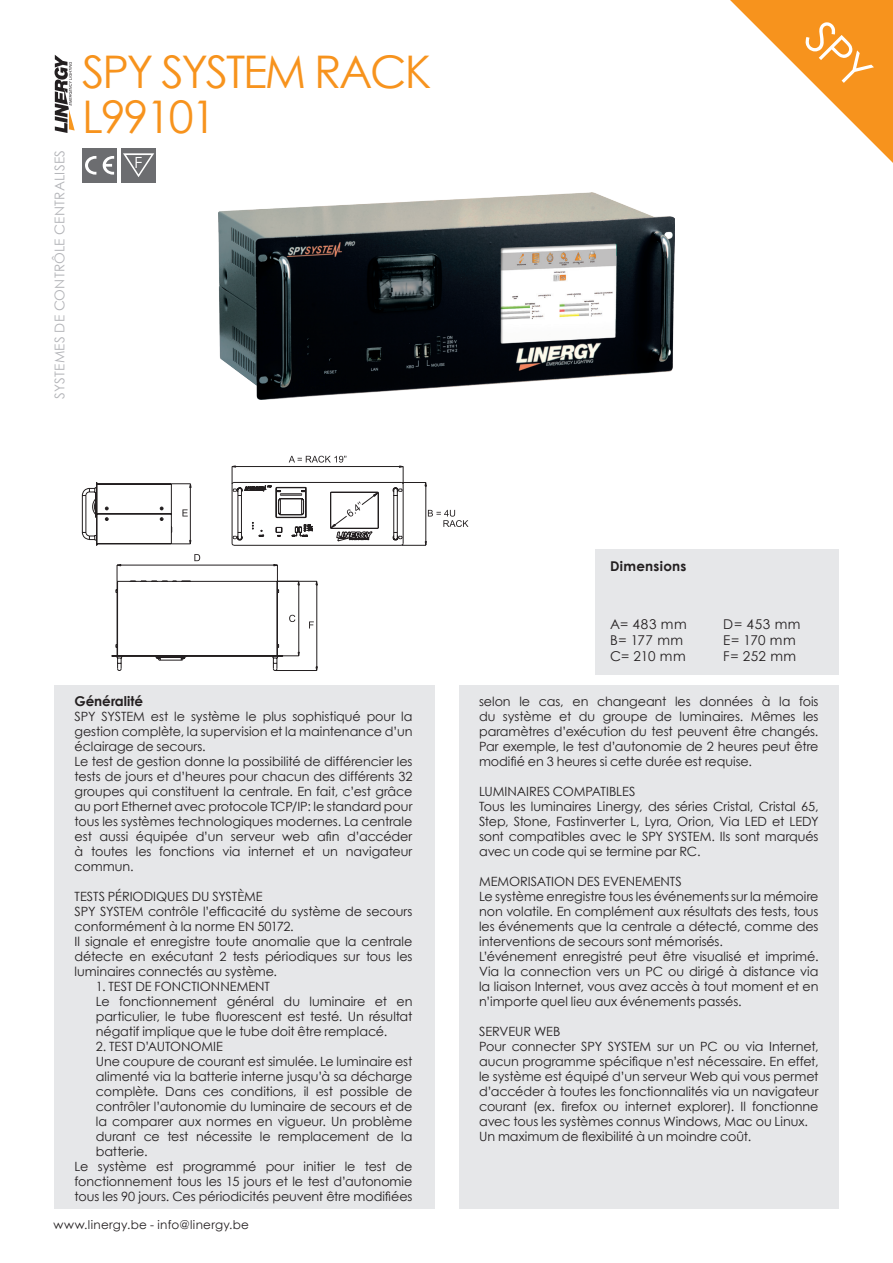
<style>
.page{position:relative;width:893px;height:1263px;background:#fff}
.page>*{position:absolute;margin:0;border:0;box-sizing:border-box;transform-origin:0 0}
.nome_lampada{font:45px "Century Gothic";letter-spacing:-.05em;color:#f7931d}
.gen_hel_light10_13{font:13.5px/16.2px "Century Gothic";letter-spacing:.04em;color:#231f20}
.gen_hel_light10_13-2{font:13.5px "Century Gothic";letter-spacing:.02em;color:#b2b3b7}
.gen_hel_light10_13-3{font:700 13.5px "Century Gothic";letter-spacing:-.01em;color:#231f20}
.gen_hel_light10_13-4{font:700 13.5px "Century Gothic";letter-spacing:.01em;color:#231f20}
.gen_hel_light10_13-5{font:12.75px/15px "Century Gothic";letter-spacing:-.005em;color:#231f20;text-align:justify}
.t1{font:12px "Century Gothic";letter-spacing:.025em;color:#231f20}
</style>
<div class="page">
<svg style="left:55px;top:55px;width:20px;height:78px"></svg>
<div style="left:54px;top:685px;width:380px;height:524px;background:#e6e7e9"></div>
<div style="left:459px;top:685px;width:380px;height:524px;background:#e6e7e9"></div>
<div style="left:82px;top:148px;width:35px;height:35px;background:#6c6d70"></div>
<div style="left:121px;top:148px;width:35px;height:35px;background:#6c6d70"></div>
<svg style="left:123px;top:153px;width:31px;height:24px"></svg>
<svg style="left:85px;top:156px;width:29px;height:19px"></svg>
<div style="left:595px;top:549px;width:244px;height:126px;background:#e6e7e9"></div>
<img style="left:219px;top:193px;width:455px;height:207px">
<svg style="left:82px;top:487px;width:13px;height:54px"></svg>
<svg style="left:95px;top:482px;width:22px;height:176px"></svg>
<svg style="left:117px;top:456px;width:351px;height:215px"></svg>
<svg style="left:730px;top:0;width:163px;height:163px"></svg>
<p class="gen_hel_light10_13-2" style="left:51px;top:399px;width:250px;rotate:-90deg">SYSTEMES DE CONTRÔLE CENTRALISES</p>
<p class="nome_lampada" style="left:82px;top:45px;width:351px">SPY SYSTEM RACK</p>
<p class="nome_lampada" style="left:82px;top:90px;width:136px">L99101</p>
<p class="gen_hel_light10_13-3" style="left:75px;top:693px;width:70px">Généralité</p>
<p class="gen_hel_light10_13-5" style="left:75px;top:709px;width:339px">SPY SYSTEM est le système le plus sophistiqué pour la gestion complète, la supervision et la maintenance d’un éclairage de secours.</p>
<p class="gen_hel_light10_13-5" style="left:75px;top:754px;width:339px">Le test de gestion donne la possibilité de différencier les tests de jours et d’heures pour chacun des différents 32 groupes qui constituent la centrale. En fait, c’est grâce au port Ethernet avec protocole TCP/IP: le standard pour tous les systèmes technologiques modernes. La centrale est aussi équipée d’un serveur web afin d’accéder à toutes les fonctions via internet et un navigateur commun.</p>
<p class="gen_hel_light10_13-5" style="left:75px;top:889px;width:190px">TESTS PÉRIODIQUES DU SYSTÈME</p>
<p class="gen_hel_light10_13-5" style="left:75px;top:904px;width:339px">SPY SYSTEM contrôle l’efficacité du système de secours conformément à la norme EN 50172.</p>
<p class="gen_hel_light10_13-5" style="left:75px;top:934px;width:339px">Il signale et enregistre toute anomalie que la centrale détecte en exécutant 2 tests périodiques sur tous les luminaires connectés au système.</p>
<p class="gen_hel_light10_13-5" style="left:96px;top:979px;width:176px">1. TEST DE FONCTIONNEMENT</p>
<p class="gen_hel_light10_13-5" style="left:96px;top:994px;width:318px">Le fonctionnement général du luminaire et en particulier, le tube fluorescent est testé. Un résultat négatif implique que le tube doit être remplacé.</p>
<p class="gen_hel_light10_13-5" style="left:96px;top:1039px;width:129px">2. TEST D’AUTONOMIE</p>
<p class="gen_hel_light10_13-5" style="left:96px;top:1054px;width:318px">Une coupure de courant est simulée. Le luminaire est alimenté via la batterie interne jusqu’à sa décharge complète. Dans ces conditions, il est possible de contrôler l’autonomie du luminaire de secours et de la comparer aux normes en vigueur. Un problème durant ce test nécessite le remplacement de la batterie.</p>
<p class="gen_hel_light10_13-5" style="left:75px;top:1159px;width:339px">Le système est programmé pour initier le test de fonctionnement tous les 15 jours et le test d’autonomie tous les 90 jours. Ces périodicités peuvent être modifiées</p>
<p class="t1" style="left:53px;top:1217px;width:197px">www.linergy.be - info@linergy.be</p>
<p class="gen_hel_light10_13-4" style="left:610px;top:557px;width:78px">Dimensions</p>
<p class="gen_hel_light10_13" style="left:610px;top:616px;width:78px">A= 483 mm<br>B= 177 mm</p>
<p class="gen_hel_light10_13" style="left:610px;top:648px;width:77px">C= 210 mm</p>
<p class="gen_hel_light10_13" style="left:723px;top:616px;width:79px">D= 453 mm</p>
<p class="gen_hel_light10_13" style="left:723px;top:632px;width:74px">E= 170 mm</p>
<p class="gen_hel_light10_13" style="left:723px;top:648px;width:74px">F= 252 mm</p>
<p class="gen_hel_light10_13-5" style="left:479px;top:693px;width:341px">selon le cas, en changeant les données à la fois du système et du groupe de luminaires. Mêmes les paramètres d’exécution du test peuvent être changés.<br>Par exemple, le test d’autonomie de 2 heures peut être modifié en 3 heures si cette durée est requise.</p>
<p class="gen_hel_light10_13-5" style="left:479px;top:783px;width:158px">LUMINAIRES COMPATIBLES</p>
<p class="gen_hel_light10_13-5" style="left:479px;top:798px;width:341px">Tous les luminaires Linergy, des séries Cristal, Cristal 65, Step, Stone, Fastinverter L, Lyra, Orion, Via LED et LEDY sont compatibles avec le SPY SYSTEM. Ils sont marqués avec un code qui se termine par RC.</p>
<p class="gen_hel_light10_13-5" style="left:479px;top:873px;width:204px">MEMORISATION DES EVENEMENTS</p>
<p class="gen_hel_light10_13-5" style="left:479px;top:888px;width:341px">Le système enregistre tous les événements sur la mémoire non volatile. En complément aux résultats des tests, tous les événements que la centrale a détecté, comme des interventions de secours sont mémorisés.</p>
<p class="gen_hel_light10_13-5" style="left:479px;top:948px;width:341px">L’événement enregistré peut être visualisé et imprimé.<br>Via la connection vers un PC ou dirigé à distance via la liaison Internet, vous avez accès à tout moment et en n’importe quel lieu aux événements passés.</p>
<p class="gen_hel_light10_13-5" style="left:479px;top:1023px;width:83px">SERVEUR WEB</p>
<p class="gen_hel_light10_13-5" style="left:479px;top:1038px;width:341px">Pour connecter SPY SYSTEM sur un PC ou via Internet, aucun programme spécifique n’est nécessaire. En effet, le système est équipé d’un serveur Web qui vous permet d’accéder à toutes les fonctionnalités via un navigateur courant (ex. firefox ou internet explorer). Il fonctionne avec tous les systèmes connus Windows, Mac ou Linux.</p>
<p class="gen_hel_light10_13-5" style="left:479px;top:1128px;width:274px">Un maximum de flexibilité à un moindre coût.</p>
</div>
